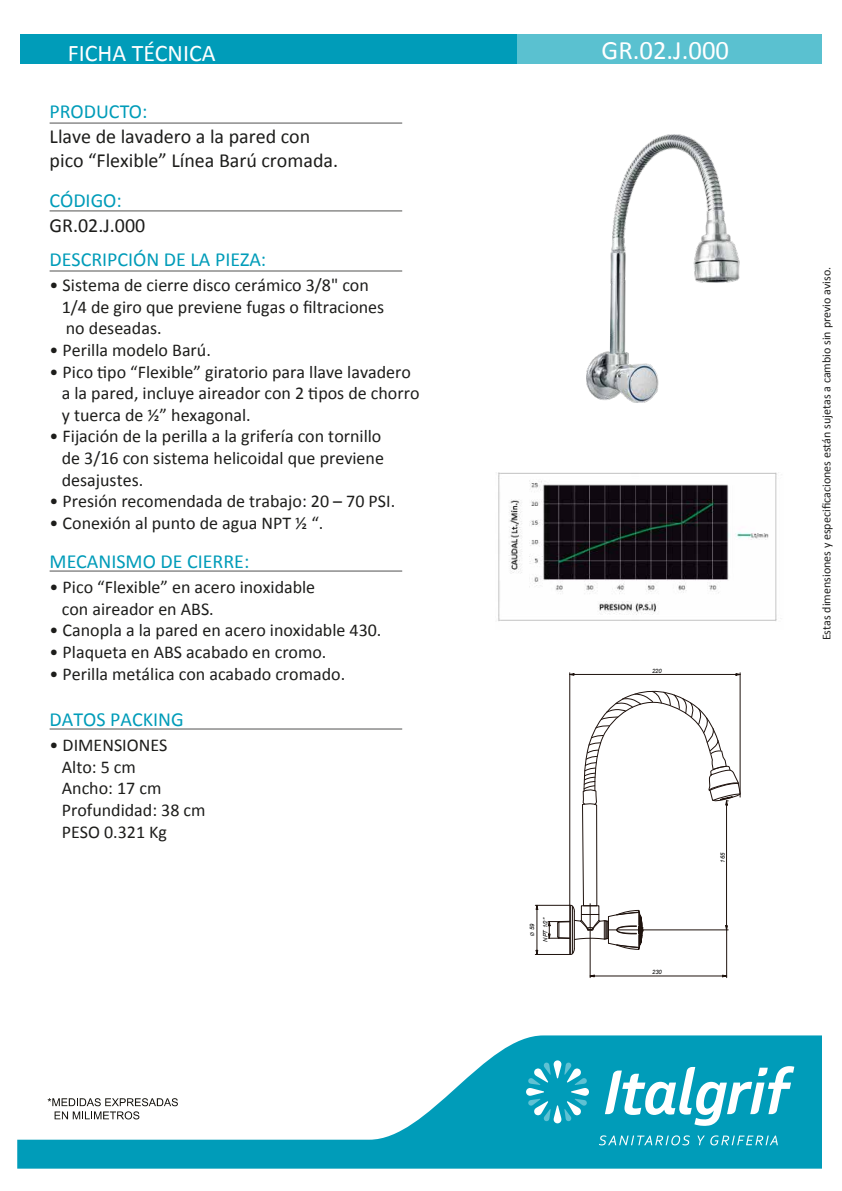
<style>
.page{position:relative;width:842px;height:1191px;background:#fff}
.page>*{position:absolute;margin:0;border:0;box-sizing:border-box;transform-origin:0 0}
.t1{font:26.6px "Calibri";color:#fff}
.t2{font:23.8px "Calibri";color:#fff}
.t3{font:20px/24px "Calibri";color:#1d1d1b}
.t4{font:20px "Calibri";color:#009cb9}
.t5{font:18px/21.6px "Calibri";color:#1d1d1b}
.t6{font:12px "Calibri";color:#1d1d1b}
.t7{font:italic 6px "Arial";color:#010001}
.t8{font:italic 5.8px "Arial";color:#010001}
.s1{font-family:"Myriad Pro";font-style:normal;font-size:5.4px}
</style>
<div class="page">
<div style="left:21px;top:34px;width:496px;height:30px;background:#009cb9"></div>
<div style="left:517px;top:34px;width:304px;height:30px;background:#5ac1d0"></div>
<hr style="left:50px;top:123px;width:352px;height:1px;background:#525251">
<hr style="left:50px;top:210px;width:352px;height:1px;background:#525251">
<hr style="left:50px;top:270px;width:352px;height:1px;background:#525251">
<hr style="left:50px;top:570px;width:352px;height:1px;background:#525251">
<hr style="left:50px;top:728px;width:352px;height:1px;background:#525251">
<svg style="left:17px;top:1035px;width:805px;height:133px"></svg>
<svg style="left:605px;top:1066px;width:189px;height:60px"></svg>
<svg style="left:526px;top:1060px;width:63px;height:63px;background:#35b0c7"></svg>
<svg style="left:599px;top:1135px;width:91px;height:10px"></svg>
<svg style="left:697px;top:1135px;width:81px;height:10px"></svg>
<svg style="left:48px;top:1098px;width:130px;height:21px"></svg>
<hr style="left:537px;top:909px;width:1px;height:41px;background:#1e120d">
<hr style="left:535px;top:905px;width:35px;height:1px;background:#1e120d">
<hr style="left:535px;top:954px;width:35px;height:1px;background:#1e120d">
<svg style="left:589px;top:974px;width:6px;height:3px"></svg>
<svg style="left:722px;top:974px;width:6px;height:3px"></svg>
<hr style="left:594px;top:975px;width:128px;height:1px;background:#1e120d">
<hr style="left:590px;top:903px;width:1px;height:74px;background:#1e120d">
<hr style="left:726px;top:930px;width:1px;height:47px;background:#1e120d">
<hr style="left:574px;top:674px;width:162px;height:1px;background:#1e120d">
<hr style="left:740px;top:673px;width:1px;height:124px;background:#1e120d">
<hr style="left:569px;top:673px;width:1px;height:232px;background:#1e120d">
<svg style="left:548px;top:688px;width:193px;height:267px"></svg>
<img style="left:498px;top:472px;width:279px;height:149px">
<img style="left:587px;top:134px;width:153px;height:268px">
<h2 class="t2" style="left:68px;top:38px;width:149px">FICHA TÉCNICA</h2>
<h1 class="t1" style="left:602px;top:34px;width:129px">GR.02.J.000</h1>
<p class="t4" style="left:50px;top:99px;width:99px">PRODUCTO:</p>
<p class="t3" style="left:50px;top:124px;width:290px">Llave de lavadero a la pared con pico “Flexible” Línea Barú cromada.</p>
<p class="t4" style="left:50px;top:187px;width:74px">CÓDIGO:</p>
<p class="t3" style="left:50px;top:212px;width:97px">GR.02.J.000</p>
<p class="t4" style="left:50px;top:247px;width:218px">DESCRIPCIÓN DE LA PIEZA:</p>
<p class="t5" style="left:62px;top:273px;width:324px;text-indent:-12px">• Sistema de cierre disco cerámico 3/8" con<br>1/4 de giro que previene fugas o filtraciones no deseadas.</p>
<p class="t5" style="left:50px;top:338px;width:163px">• Perilla modelo Barú.</p>
<p class="t5" style="left:62px;top:360px;width:359px;text-indent:-12px">• Pico tipo “Flexible” giratorio para llave lavadero a la pared, incluye aireador con 2 tipos de chorro y tuerca de ½” hexagonal.</p>
<p class="t5" style="left:62px;top:425px;width:324px;text-indent:-12px">• Fijación de la perilla a la grifería con tornillo de 3/16 con sistema helicoidal que previene desajustes.</p>
<p class="t5" style="left:50px;top:489px;width:347px">• Presión recomendada de trabajo: 20 – 70 PSI.</p>
<p class="t5" style="left:50px;top:511px;width:275px">• Conexión al punto de agua NPT ½ “.</p>
<p class="t4" style="left:50px;top:549px;width:201px">MECANISMO DE CIERRE:</p>
<p class="t5" style="left:62px;top:575px;width:255px;text-indent:-12px">• Pico “Flexible” en acero inoxidable con aireador en ABS.</p>
<p class="t5" style="left:50px;top:618px;width:333px">• Canopla a la pared en acero inoxidable 430.</p>
<p class="t5" style="left:50px;top:640px;width:278px">• Plaqueta en ABS acabado en cromo.</p>
<p class="t5" style="left:50px;top:662px;width:297px">• Perilla metálica con acabado cromado.</p>
<p class="t4" style="left:50px;top:707px;width:136px">DATOS PACKING</p>
<p class="t5" style="left:62px;top:733px;width:145px;text-indent:-12px">• DIMENSIONES<br>Alto: 5 cm<br>Ancho: 17 cm<br>Profundidad: 38 cm<br>PESO 0.321 Kg</p>
<p class="t7" style="left:528px;top:936px;width:14px;rotate:-90deg"><span class="s1">Ø</span> 59</p>
<p class="t8" style="left:542px;top:941px;width:25px;rotate:-90deg">NPT1 2/ "</p>
<p class="t7" style="left:652px;top:666px;width:11px">220</p>
<p class="t7" style="left:652px;top:968px;width:11px">230</p>
<p class="t7" style="left:719px;top:862px;width:11px;rotate:-90deg">165</p>
<p class="t6" style="left:819px;top:640px;width:375px;rotate:-90deg">Estas dimensiones y especificaciones están sujetas a cambio sin previo aviso.</p>
</div>
